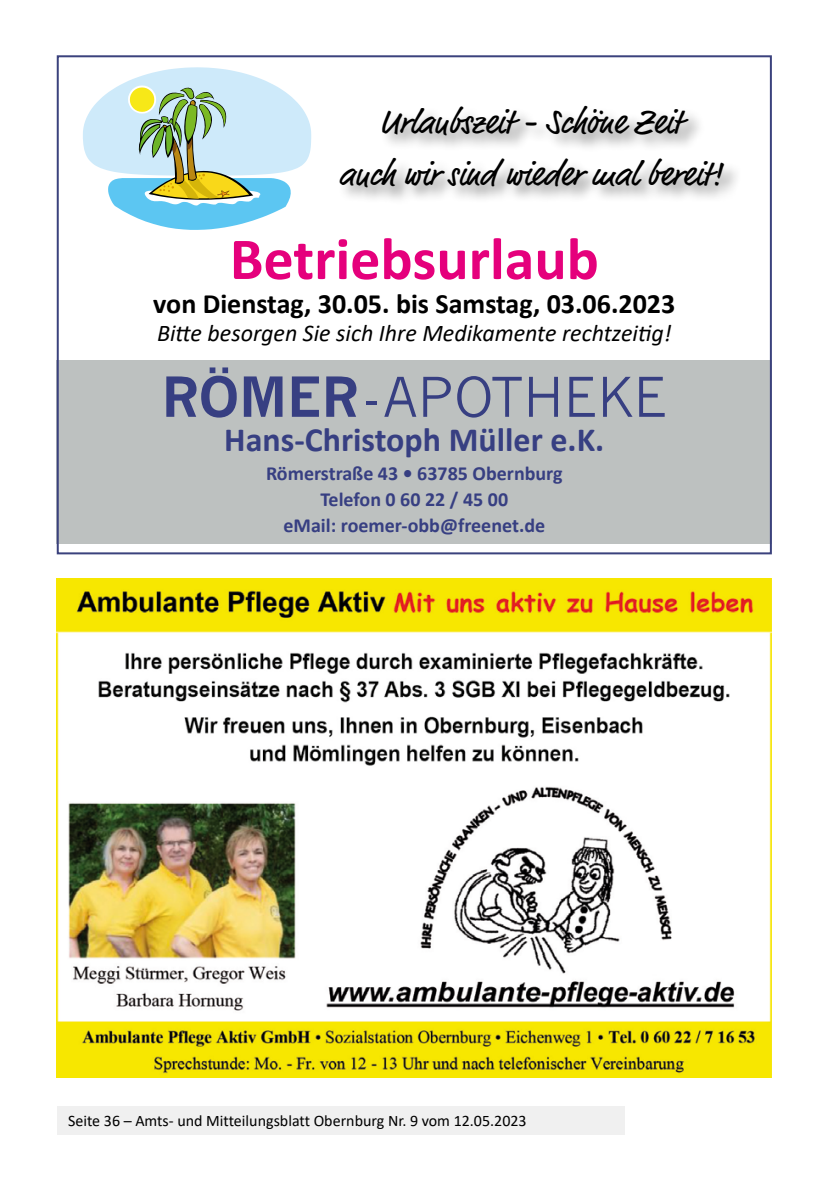
<style>
.page{position:relative;width:840px;height:1191px;background:#fff}
.page>*{position:absolute;margin:0;border:0;box-sizing:border-box;transform-origin:0 0}
.t1{font:700 60px "Calibri";color:#e5007c}
.t2{font:54px "News Gothic";color:#373f82;scale:1.42 1}
.t3{font:34px/52px "Market";color:#000;text-align:center}
.t4{font:700 34px "Calibri";color:#373f82}
.t5{font:700 28px "Calibri";color:#000}
.t6{font:italic 24px "Calibri";color:#000}
.t7{font:700 20px/25.6px "Calibri";color:#373f82;text-align:center}
.t8{font:16px "Calibri";color:#000}
.s1{font-weight:700}
</style>
<div class="page">
<img style="left:57px;top:578px;width:714px;height:499px">
<div style="left:57px;top:360px;width:714px;height:183px;background:#bdc1c0"></div>
<svg style="left:83px;top:67px;width:228px;height:163px"></svg>
<div style="left:57px;top:55px;width:714px;height:499px;border:2px solid #3b427d"></div>
<div style="left:337px;top:106px;width:404px;height:101px;background:#000;opacity:.44"></div>
<div style="left:57px;top:1106px;width:567px;height:28px;background:#f0f0f0"></div>
<h3 class="t3" style="left:339px;top:99px;width:385px">Urlaubszeit - Schöne Zeit<br>auch wir sind wieder mal bereit!</h3>
<h1 class="t1" style="left:230px;top:217px;width:370px">Betriebsurlaub</h1>
<h3 class="t5" style="left:153px;top:283px;width:523px">von Dienstag, 30.05. bis Samstag, 03.06.2023</h3>
<p class="t6" style="left:157px;top:317px;width:515px">Bitte besorgen Sie sich Ihre Medikamente rechtzeitig!</p>
<h2 class="t2" style="left:161px;top:366px;width:357px"><span class="s1">RÖMER</span>-APOTHEKE</h2>
<h3 class="t4" style="left:224px;top:415px;width:381px">Hans-Christoph Müller e.K.</h3>
<p class="t7" style="left:266px;top:460px;width:298px">Römerstraße 43 • 63785 Obernburg<br>Telefon 0 60 22 / 45 00<br>eMail: roemer-obb@freenet.de</p>
<p class="t8" style="left:68px;top:1109px;width:460px">Seite 36 – Amts- und Mitteilungsblatt Obernburg Nr. 9 vom 12.05.2023</p>
</div>
